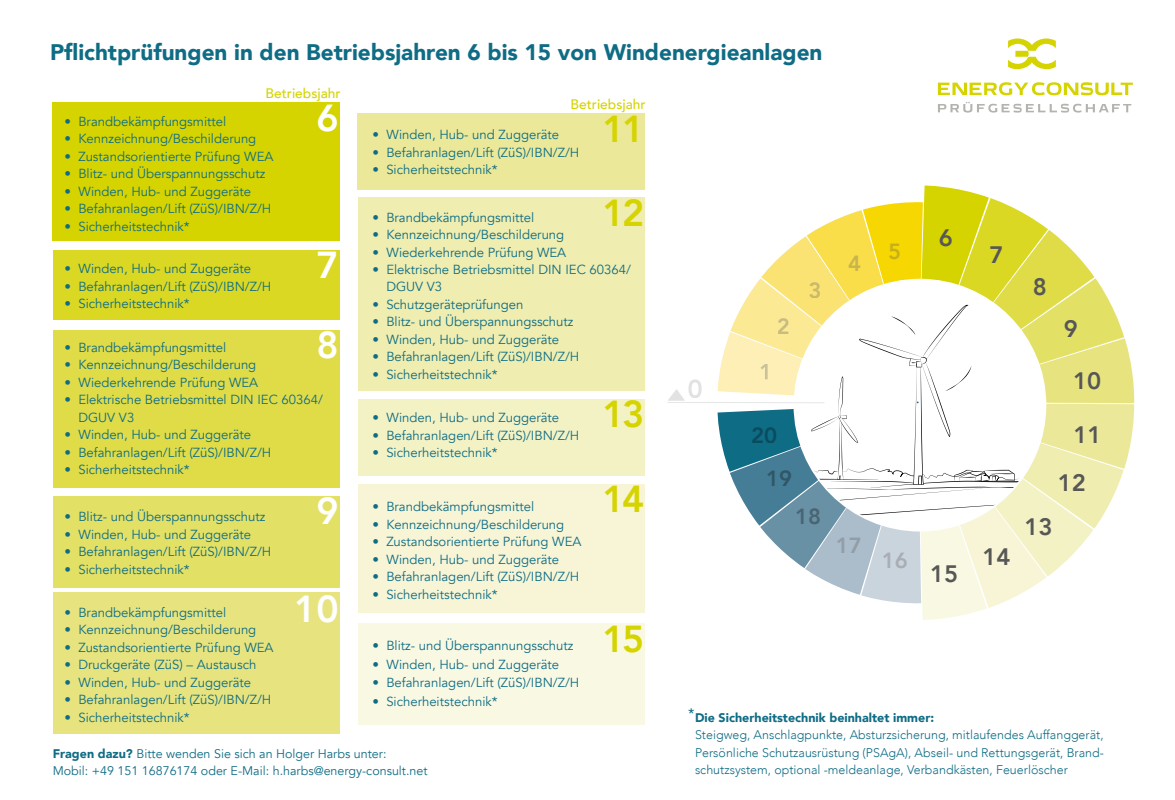
<style>
.page{position:relative;width:1175px;height:800px;background:#fff}
.page>*{position:absolute;margin:0;border:0;box-sizing:border-box;transform-origin:0 0}
.t1{font:800 37.5px "Avenir";letter-spacing:-.07em;color:#d5d400}
.t2{font:800 37.5px/80px "Avenir";color:#fff}
.t3{font:800 23.75px/51.5px "Avenir";color:#575756}
.t4{font:900 22.5px "Avenir";color:#0f6c85}
.t5{font:800 21.88px "Avenir";color:#a8aeb4}
.t6{font:800 21.88px "Avenir";color:#929ea7}
.t7{font:800 21.88px "Avenir";color:#496573}
.t8{font:800 21.88px "Avenir";color:#2f5768}
.t9{font:800 21.88px "Avenir";color:#0a4b5d}
.t10{font:800 21.88px "Avenir";color:#c9bc81}
.t11{font:800 21.88px "Avenir";color:#c9b96a}
.t12{font:800 21.88px "Avenir";color:#c7b11b}
.t13{font:800 21.88px "Avenir";color:#c8b54d}
.t14{font:500 13.75px "Avenir";color:#d5d400}
.t15{font:500 13.75px "Avenir";color:#0f6c85}
.t16{font:13.12px/17.5px "Avenir";color:#0f6c85}
.t17{font:300 12.5px/17.5px "Avenir";color:#0f6c85;text-align:justify}
.t18{font:12.5px/17.5px "Avenir";color:#0f6c85}
.t19{font:900 12.5px "Avenir";color:#0f6c85}
.s1{font-weight:900}
</style>
<div class="page">
<div style="left:358px;top:114px;width:287px;height:76px;background:#ebe999"></div>
<div style="left:53px;top:103px;width:287px;height:138px;background:#d5d400"></div>
<div style="left:358px;top:197px;width:287px;height:194px;background:#efedaf"></div>
<div style="left:358px;top:399px;width:287px;height:77px;background:#f3f2c5"></div>
<div style="left:53px;top:250px;width:287px;height:70px;background:#dad823"></div>
<div style="left:358px;top:484px;width:287px;height:129px;background:#f7f5d6"></div>
<div style="left:358px;top:623px;width:287px;height:101px;background:#f9f9e3"></div>
<div style="left:53px;top:330px;width:287px;height:158px;background:#dfdc48"></div>
<div style="left:53px;top:496px;width:287px;height:92px;background:#e3e066"></div>
<div style="left:53px;top:593px;width:287px;height:141px;background:#e7e480"></div>
<svg style="left:938px;top:82px;width:195px;height:13px"></svg>
<svg style="left:1008px;top:39px;width:48px;height:30px"></svg>
<svg style="left:938px;top:102px;width:193px;height:11px"></svg>
<svg style="left:667px;top:185px;width:468px;height:435px"></svg>
<h3 class="t4" style="left:50px;top:33px;width:774px">Pflichtprüfungen in den Betriebsjahren 6 bis 15 von Windenergieanlagen</h3>
<p class="t14" style="left:266px;top:81px;width:77px">Betriebsjahr</p>
<p class="t16" style="left:65px;top:113px;width:163px">• Brandbekämpfungsmittel</p>
<p class="t16" style="left:65px;top:130px;width:193px">• Kennzeichnung/Beschilderung</p>
<p class="t16" style="left:65px;top:148px;width:210px">• Zustandsorientierte Prüfung WEA</p>
<p class="t16" style="left:65px;top:165px;width:202px">• Blitz- und Überspannungsschutz</p>
<p class="t16" style="left:65px;top:183px;width:188px">• Winden, Hub- und Zuggeräte</p>
<p class="t16" style="left:65px;top:200px;width:208px">• Befahranlagen/Lift (ZüS)/IBN/Z/H</p>
<p class="t16" style="left:65px;top:218px;width:127px">• Sicherheitstechnik*</p>
<h1 class="t2" style="left:316px;top:78px;width:24px">6</h1>
<h1 class="t2" style="left:316px;top:225px;width:24px">7<br>8</h1>
<p class="t16" style="left:65px;top:260px;width:188px">• Winden, Hub- und Zuggeräte</p>
<p class="t16" style="left:65px;top:278px;width:208px">• Befahranlagen/Lift (ZüS)/IBN/Z/H</p>
<p class="t16" style="left:65px;top:295px;width:127px">• Sicherheitstechnik*</p>
<p class="t16" style="left:65px;top:339px;width:163px">• Brandbekämpfungsmittel</p>
<p class="t16" style="left:65px;top:356px;width:193px">• Kennzeichnung/Beschilderung</p>
<p class="t16" style="left:65px;top:374px;width:195px">• Wiederkehrende Prüfung WEA</p>
<p class="t16" style="left:78px;top:391px;width:246px;text-indent:-14px">• Elektrische Betriebsmittel DIN IEC 60364/<br>DGUV V3</p>
<p class="t16" style="left:65px;top:426px;width:188px">• Winden, Hub- und Zuggeräte</p>
<p class="t16" style="left:65px;top:444px;width:208px">• Befahranlagen/Lift (ZüS)/IBN/Z/H</p>
<p class="t16" style="left:65px;top:461px;width:127px">• Sicherheitstechnik*</p>
<p class="t16" style="left:65px;top:508px;width:202px">• Blitz- und Überspannungsschutz</p>
<p class="t16" style="left:65px;top:526px;width:188px">• Winden, Hub- und Zuggeräte</p>
<p class="t16" style="left:65px;top:543px;width:208px">• Befahranlagen/Lift (ZüS)/IBN/Z/H</p>
<p class="t16" style="left:65px;top:561px;width:127px">• Sicherheitstechnik*</p>
<p class="t16" style="left:65px;top:604px;width:163px">• Brandbekämpfungsmittel</p>
<p class="t16" style="left:65px;top:621px;width:193px">• Kennzeichnung/Beschilderung</p>
<p class="t16" style="left:65px;top:639px;width:210px">• Zustandsorientierte Prüfung WEA</p>
<p class="t16" style="left:65px;top:656px;width:193px">• Druckgeräte (ZüS) – Austausch</p>
<p class="t16" style="left:65px;top:674px;width:188px">• Winden, Hub- und Zuggeräte</p>
<p class="t16" style="left:65px;top:691px;width:208px">• Befahranlagen/Lift (ZüS)/IBN/Z/H</p>
<p class="t16" style="left:65px;top:709px;width:127px">• Sicherheitstechnik*</p>
<h1 class="t2" style="left:316px;top:471px;width:24px">9</h1>
<h1 class="t2" style="left:294px;top:569px;width:46px">10</h1>
<p class="t14" style="left:571px;top:92px;width:77px">Betriebsjahr</p>
<p class="t16" style="left:373px;top:126px;width:188px">• Winden, Hub- und Zuggeräte</p>
<p class="t16" style="left:373px;top:144px;width:208px">• Befahranlagen/Lift (ZüS)/IBN/Z/H</p>
<p class="t16" style="left:373px;top:161px;width:127px">• Sicherheitstechnik*</p>
<h1 class="t1" style="left:603px;top:99px;width:43px">11</h1>
<h1 class="t1" style="left:603px;top:184px;width:43px">12</h1>
<p class="t16" style="left:373px;top:208px;width:163px">• Brandbekämpfungsmittel</p>
<p class="t16" style="left:373px;top:226px;width:193px">• Kennzeichnung/Beschilderung</p>
<p class="t16" style="left:373px;top:243px;width:195px">• Wiederkehrende Prüfung WEA</p>
<p class="t16" style="left:386px;top:261px;width:246px;text-indent:-14px">• Elektrische Betriebsmittel DIN IEC 60364/<br>DGUV V3</p>
<p class="t16" style="left:373px;top:296px;width:152px">• Schutzgeräteprüfungen</p>
<p class="t16" style="left:373px;top:313px;width:202px">• Blitz- und Überspannungsschutz</p>
<p class="t16" style="left:373px;top:331px;width:188px">• Winden, Hub- und Zuggeräte</p>
<p class="t16" style="left:373px;top:348px;width:208px">• Befahranlagen/Lift (ZüS)/IBN/Z/H</p>
<p class="t16" style="left:373px;top:366px;width:127px">• Sicherheitstechnik*</p>
<p class="t16" style="left:373px;top:409px;width:188px">• Winden, Hub- und Zuggeräte</p>
<p class="t16" style="left:373px;top:427px;width:208px">• Befahranlagen/Lift (ZüS)/IBN/Z/H</p>
<p class="t16" style="left:373px;top:444px;width:127px">• Sicherheitstechnik*</p>
<h1 class="t1" style="left:603px;top:385px;width:43px">13</h1>
<p class="t16" style="left:373px;top:498px;width:163px">• Brandbekämpfungsmittel</p>
<p class="t16" style="left:373px;top:516px;width:193px">• Kennzeichnung/Beschilderung</p>
<p class="t16" style="left:373px;top:533px;width:210px">• Zustandsorientierte Prüfung WEA</p>
<p class="t16" style="left:373px;top:551px;width:188px">• Winden, Hub- und Zuggeräte</p>
<p class="t16" style="left:373px;top:568px;width:208px">• Befahranlagen/Lift (ZüS)/IBN/Z/H</p>
<p class="t16" style="left:373px;top:586px;width:127px">• Sicherheitstechnik*</p>
<p class="t16" style="left:373px;top:637px;width:202px">• Blitz- und Überspannungsschutz</p>
<p class="t16" style="left:373px;top:656px;width:188px">• Winden, Hub- und Zuggeräte</p>
<p class="t16" style="left:373px;top:674px;width:208px">• Befahranlagen/Lift (ZüS)/IBN/Z/H</p>
<p class="t16" style="left:373px;top:693px;width:127px">• Sicherheitstechnik*</p>
<h1 class="t1" style="left:603px;top:470px;width:43px">14</h1>
<h1 class="t1" style="left:603px;top:610px;width:43px">15</h1>
<p class="t18" style="left:53px;top:745px;width:376px"><span class="s1">Fragen dazu?</span> Bitte wenden Sie sich an Holger Harbs unter:<br>Mobil: +49 151 16876174 oder E-Mail: h.harbs@energy-consult.net</p>
<h3 class="t10" style="left:777px;top:310px;width:14px">2</h3>
<h3 class="t11" style="left:808px;top:273px;width:14px">3</h3>
<h3 class="t13" style="left:848px;top:246px;width:14px">4</h3>
<h3 class="t12" style="left:888px;top:235px;width:14px">5</h3>
<h2 class="t3" style="left:939px;top:212px;width:16px">6</h2>
<h3 class="t9" style="left:751px;top:418px;width:27px">20</h3>
<h3 class="t8" style="left:766px;top:462px;width:27px">19</h3>
<h3 class="t7" style="left:795px;top:499px;width:27px">18</h3>
<h3 class="t6" style="left:836px;top:528px;width:27px">17</h3>
<h3 class="t5" style="left:882px;top:544px;width:27px">16</h3>
<h2 class="t3" style="left:930px;top:548px;width:30px">15</h2>
<h2 class="t3" style="left:990px;top:229px;width:16px">7</h2>
<h2 class="t3" style="left:983px;top:532px;width:30px">14</h2>
<h2 class="t3" style="left:1033px;top:261px;width:16px">8</h2>
<h2 class="t3" style="left:1073px;top:304px;width:30px;text-indent:-9px">9<br>10</h2>
<h2 class="t3" style="left:1058px;top:410px;width:45px;line-height:48.2px;text-indent:16px">11<br>12</h2>
<h2 class="t3" style="left:1024px;top:501px;width:30px">13</h2>
<p class="t15" style="left:688px;top:701px;width:8px">*</p>
<p class="t19" style="left:695px;top:707px;width:241px">Die Sicherheitstechnik beinhaltet immer:</p>
<p class="t17" style="left:695px;top:726px;width:410px">Steigweg, Anschlagpunkte, Absturzsicherung, mitlaufendes Auffanggerät, Persönliche Schutzausrüstung (PSAgA), Abseil- und Rettungsgerät, Brand&shy;schutzsystem, optional -meldeanlage, Verbandkästen, Feuerlöscher</p>
</div>
